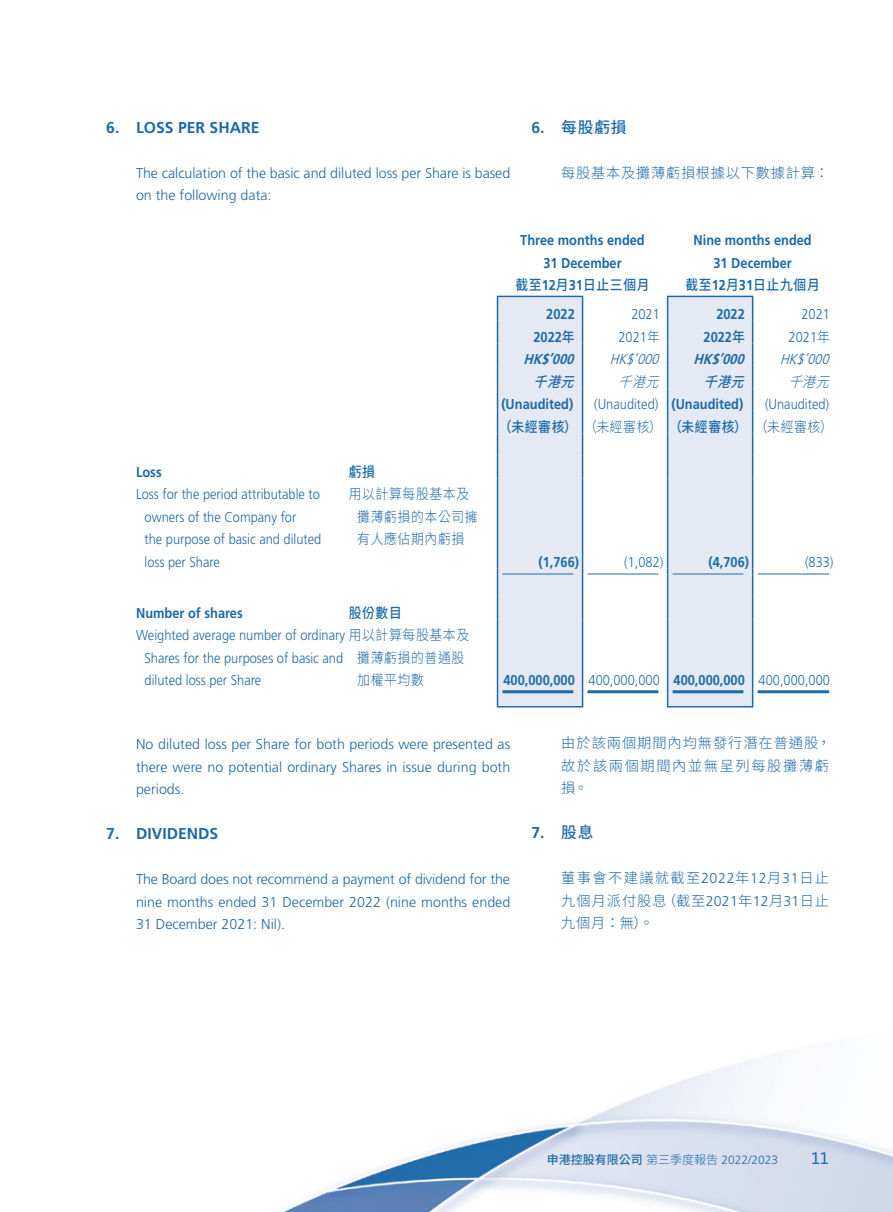
<style>
.page{position:relative;width:893px;height:1212px;background:#fff}
.page>*{position:absolute;margin:0;border:0;box-sizing:border-box;transform-origin:0 0}
.t1{font:18px "Klavika Regular TF";color:#1d6aa9}
.Heading_1{font:700 15.75px "Frutiger LT Std";color:#1d6aa9}
.C_Heading_1{font:500 15.75px "Source Han Sans TC";color:#1d6aa9}
.C_Heading_1-2{font:700 15.75px "Frutiger LT Std";color:#1d6aa9}
.Body_Text{font:300 14.25px/22.5px "Frutiger LT Std";color:#1d6aa9;text-align:justify}
.Body_Text-2{font:300 14.25px/22.5px "Frutiger LT Std";color:#1d6aa9;scale:.9 1}
.Body_Text-3{font:700 14.25px "Frutiger LT Std";color:#1d6aa9;scale:.9 1}
.C_Body_Text{font:300 14.25px/22.5px "Source Han Sans TC";letter-spacing:.065em;color:#1d6aa9;text-align:justify}
.Body_Text-4{font:300 14.25px/22.5px "Source Han Sans TC";letter-spacing:.05em;color:#1d6aa9;text-align:center;scale:.9 1}
.Body_Text-5{font:500 14.25px "Source Han Sans TC";letter-spacing:.05em;color:#1d6aa9;scale:.9 1}
.C_Body_Text-2{font:300 14.25px/22.5px "Source Han Sans TC";letter-spacing:.09em;color:#1d6aa9}
.Body_Text-6{font:italic 700 14.25px "Frutiger LT Std";color:#1d6aa9;scale:.9 1}
.Body_Text-7{font:italic 300 14.25px "Frutiger LT Std";color:#1d6aa9;scale:.9 1}
.Body_Text-8{font:italic 500 14.25px "Source Han Sans TC";color:#1d6aa9;scale:.9 1}
.Body_Text-9{font:italic 300 14.25px "Source Han Sans TC";color:#1d6aa9;scale:.9 1}
.t2{font:300 12px "Frutiger LT Std";color:#1d6aa9}
.s1{font-family:"Frutiger LT Std";font-weight:700}
.s2{font-family:"Source Han Sans TC"}
.s3{font-family:"Source Han Sans TC";font-weight:500}
.s4{font-family:"Frutiger LT Std"}
</style>
<div class="page">
<img style="left:283px;top:295px;width:610px;height:917px">
<svg style="left:498px;top:296px;width:254px;height:411px;fill:#e4e9f3"></svg>
<hr style="left:497px;top:706px;width:86px;height:1px;background:#1d6aa9">
<hr style="left:667px;top:706px;width:86px;height:1px;background:#1d6aa9">
<hr style="left:497px;top:296px;width:86px;height:1px;background:#1d6aa9">
<svg style="left:497px;top:297px;width:1px;height:181px"></svg>
<svg style="left:582px;top:297px;width:1px;height:181px"></svg>
<hr style="left:497px;top:478px;width:1px;height:90px;background:#1d6aa9">
<hr style="left:582px;top:478px;width:1px;height:90px;background:#1d6aa9">
<svg style="left:497px;top:568px;width:1px;height:51px"></svg>
<svg style="left:582px;top:568px;width:1px;height:51px"></svg>
<hr style="left:497px;top:619px;width:1px;height:68px;background:#1d6aa9">
<hr style="left:582px;top:619px;width:1px;height:68px;background:#1d6aa9">
<svg style="left:497px;top:687px;width:1px;height:19px"></svg>
<svg style="left:582px;top:687px;width:1px;height:19px"></svg>
<hr style="left:667px;top:296px;width:86px;height:1px;background:#1d6aa9">
<svg style="left:667px;top:297px;width:1px;height:181px"></svg>
<svg style="left:752px;top:297px;width:1px;height:181px"></svg>
<hr style="left:667px;top:478px;width:1px;height:90px;background:#1d6aa9">
<hr style="left:752px;top:478px;width:1px;height:90px;background:#1d6aa9">
<svg style="left:667px;top:568px;width:1px;height:51px"></svg>
<svg style="left:752px;top:568px;width:1px;height:51px"></svg>
<hr style="left:667px;top:619px;width:1px;height:68px;background:#1d6aa9">
<hr style="left:752px;top:619px;width:1px;height:68px;background:#1d6aa9">
<svg style="left:667px;top:687px;width:1px;height:19px"></svg>
<svg style="left:752px;top:687px;width:1px;height:19px"></svg>
<hr style="left:502px;top:574px;width:71px;height:1px;background:#1d6aa9">
<hr style="left:588px;top:574px;width:70px;height:1px;background:#1d6aa9">
<hr style="left:673px;top:574px;width:70px;height:1px;background:#1d6aa9">
<hr style="left:758px;top:574px;width:71px;height:1px;background:#1d6aa9">
<hr style="left:502px;top:690px;width:71px;height:3px;background:#1d6aa9">
<hr style="left:588px;top:690px;width:70px;height:3px;background:#1d6aa9">
<hr style="left:673px;top:690px;width:70px;height:3px;background:#1d6aa9">
<hr style="left:758px;top:690px;width:71px;height:3px;background:#1d6aa9">
<p class="Heading_1" style="left:106px;top:118px;width:155px">6. LOSS PER SHARE</p>
<p class="Body_Text" style="left:136px;top:162px;width:376px">The calculation of the basic and diluted loss per Share is based on the following data:</p>
<p class="C_Heading_1" style="left:531px;top:118px;width:97px"><span class="s1">6.</span> 每股虧損</p>
<p class="C_Body_Text" style="left:561px;top:162px;width:269px">每股基本及攤薄虧損根據以下數據計算：</p>
<p class="Body_Text-3" style="left:520px;top:232px;width:140px">Three months ended</p>
<p class="Body_Text-3" style="left:543px;top:255px;width:89px">31 December</p>
<p class="Body_Text-3" style="left:693px;top:232px;width:133px">Nine months ended</p>
<p class="Body_Text-3" style="left:713px;top:255px;width:89px">31 December</p>
<p class="Body_Text-3" style="left:136px;top:463px;width:30px">Loss</p>
<p class="Body_Text-5" style="left:349px;top:463px;width:31px">虧損</p>
<p class="Body_Text-2" style="left:145px;top:483px;width:198px;text-indent:-9px">Loss for the period attributable to owners of the Company for<br>the purpose of basic and diluted loss per Share</p>
<p class="Body_Text-4" style="left:349px;top:483px;width:145px">用以計算每股基本及攤薄虧損的本公司擁有人應佔期內虧損</p>
<p class="Body_Text-3" style="left:136px;top:604px;width:120px">Number of shares</p>
<p class="Body_Text-5" style="left:349px;top:604px;width:61px">股份數目</p>
<p class="Body_Text-2" style="left:145px;top:624px;width:362px;text-indent:-9px">Weighted average number of ordinary <span class="s2">用以計算每股基本及<br></span>Shares for the purposes of basic and<br>diluted loss per Share</p>
<p class="Body_Text-4" style="left:357px;top:646px;width:120px;text-align:left">攤薄虧損的普通股加權平均數</p>
<p class="Body_Text-5" style="left:515px;top:277px;width:151px">截至<span class="s1">12</span>月<span class="s1">31</span>日止三個月</p>
<p class="Body_Text-5" style="left:685px;top:277px;width:151px">截至<span class="s1">12</span>月<span class="s1">31</span>日止九個月</p>
<p class="Body_Text-3" style="left:546px;top:306px;width:33px">2022</p>
<p class="Body_Text-2" style="left:631px;top:303px;width:33px">2021</p>
<p class="Body_Text-3" style="left:716px;top:306px;width:33px">2022</p>
<p class="Body_Text-2" style="left:801px;top:303px;width:33px">2021</p>
<p class="Body_Text-3" style="left:533px;top:328px;width:47px">2022<span class="s3">年</span></p>
<p class="Body_Text-2" style="left:618px;top:326px;width:47px">2021<span class="s2">年</span></p>
<p class="Body_Text-3" style="left:703px;top:328px;width:47px">2022<span class="s3">年</span></p>
<p class="Body_Text-2" style="left:789px;top:326px;width:47px">2021<span class="s2">年</span></p>
<p class="Body_Text-6" style="left:523px;top:351px;width:62px">HK$’000</p>
<p class="Body_Text-7" style="left:610px;top:351px;width:60px">HK$’000</p>
<p class="Body_Text-6" style="left:693px;top:351px;width:62px">HK$’000</p>
<p class="Body_Text-7" style="left:780px;top:351px;width:60px">HK$’000</p>
<p class="Body_Text-8" style="left:534px;top:373px;width:58px">千港元</p>
<p class="Body_Text-9" style="left:619px;top:373px;width:58px">千港元</p>
<p class="Body_Text-8" style="left:704px;top:373px;width:58px">千港元</p>
<p class="Body_Text-9" style="left:789px;top:373px;width:58px">千港元</p>
<p class="Body_Text-3" style="left:501px;top:396px;width:81px">(Unaudited)</p>
<p class="Body_Text-2" style="left:594px;top:393px;width:73px">(Unaudited)</p>
<p class="Body_Text-3" style="left:671px;top:396px;width:81px">(Unaudited)</p>
<p class="Body_Text-2" style="left:765px;top:393px;width:73px">(Unaudited)</p>
<p class="Body_Text-5" style="left:499px;top:418px;width:88px">（未經審核）</p>
<p class="Body_Text-4" style="left:584px;top:415px;width:88px">（未經審核）</p>
<p class="Body_Text-5" style="left:669px;top:418px;width:88px">（未經審核）</p>
<p class="Body_Text-4" style="left:755px;top:415px;width:88px">（未經審核）</p>
<p class="Body_Text-3" style="left:538px;top:553px;width:47px">(1,766)</p>
<p class="Body_Text-2" style="left:624px;top:551px;width:45px">(1,082)</p>
<p class="Body_Text-3" style="left:708px;top:553px;width:47px">(4,706)</p>
<p class="Body_Text-2" style="left:805px;top:551px;width:33px">(833)</p>
<p class="Body_Text-3" style="left:503px;top:672px;width:81px">400,000,000</p>
<p class="Body_Text-2" style="left:588px;top:669px;width:81px">400,000,000</p>
<p class="Body_Text-3" style="left:674px;top:672px;width:81px">400,000,000</p>
<p class="Body_Text-2" style="left:759px;top:669px;width:81px">400,000,000</p>
<p class="Body_Text" style="left:136px;top:733px;width:376px">No diluted loss per Share for both periods were presented as there were no potential ordinary Shares in issue during both periods.</p>
<p class="Heading_1" style="left:106px;top:824px;width:114px">7. DIVIDENDS</p>
<p class="Body_Text" style="left:136px;top:868px;width:376px">The Board does not recommend a payment of dividend for the nine months ended 31 December 2022 (nine months ended 31 December 2021: Nil).</p>
<p class="C_Body_Text-2" style="left:561px;top:732px;width:271px">由於該兩個期間內均無發行潛在普通股，故於該兩個期間內並無呈列每股攤薄虧損。</p>
<p class="C_Heading_1-2" style="left:531px;top:824px;width:64px">7. <span class="s3">股息</span></p>
<p class="C_Body_Text" style="left:561px;top:867px;width:269px">董事會不建議就截至<span class="s4">2022</span>年<span class="s4">12</span>月<span class="s4">31</span>日止九個月派付股息（截至<span class="s4">2021</span>年<span class="s4">12</span>月<span class="s4">31</span>日止九個月：無）。</p>
<p class="t2" style="left:547px;top:1153px;width:233px"><span class="s3">申港控股有限公司</span><span class="s2">第三季度報告</span> 2022/2023</p>
<p class="t1" style="left:811px;top:1148px;width:19px">11</p>
</div>
